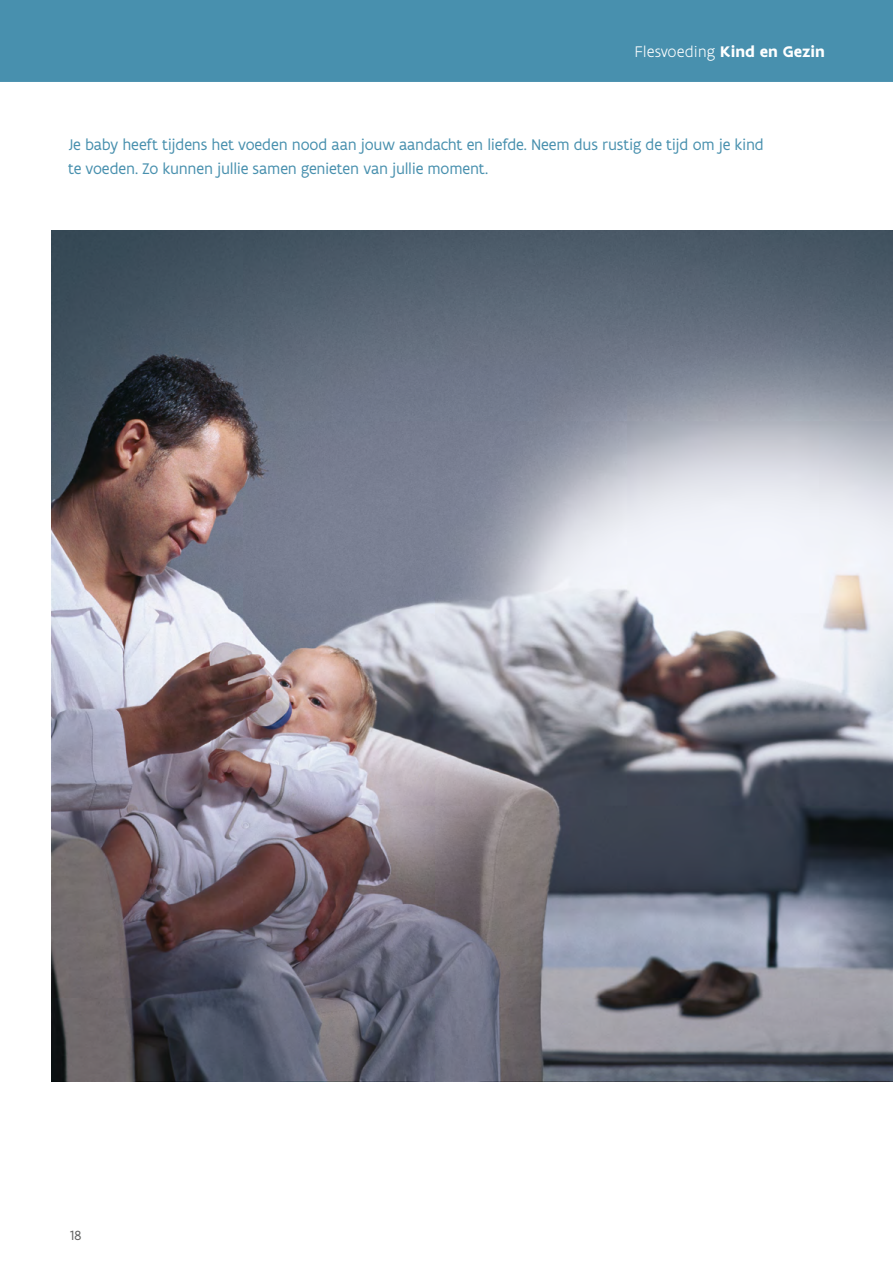
<style>
.page{position:relative;width:893px;height:1263px;background:#fff}
.page>*{position:absolute;margin:0;border:0;box-sizing:border-box;transform-origin:0 0}
.t1{font:16.5px/24px "Flanders Art Sans";letter-spacing:-.015em;color:#4890ae}
.t2{font:300 16.5px "Flanders Art Sans";color:#fff}
.t3{font:14.25px "Flanders Art Sans";color:#5f6060}
.s1{font-weight:700}
</style>
<div class="page">
<div style="left:0;top:0;width:893px;height:82px;background:#4890ae"></div>
<img style="left:51px;top:230px;width:842px;height:851px">
<p class="t2" style="left:635px;top:42px;width:192px">Flesvoeding <span class="s1">Kind en Gezin</span></p>
<p class="t1" style="left:68px;top:132px;width:697px">Je baby heeft tijdens het voeden nood aan jouw aandacht en liefde. Neem dus rustig de tijd om je kind te voeden. Zo kunnen jullie samen genieten van jullie moment.</p>
<p class="t3" style="left:70px;top:1226px;width:13px">18</p>
</div>
